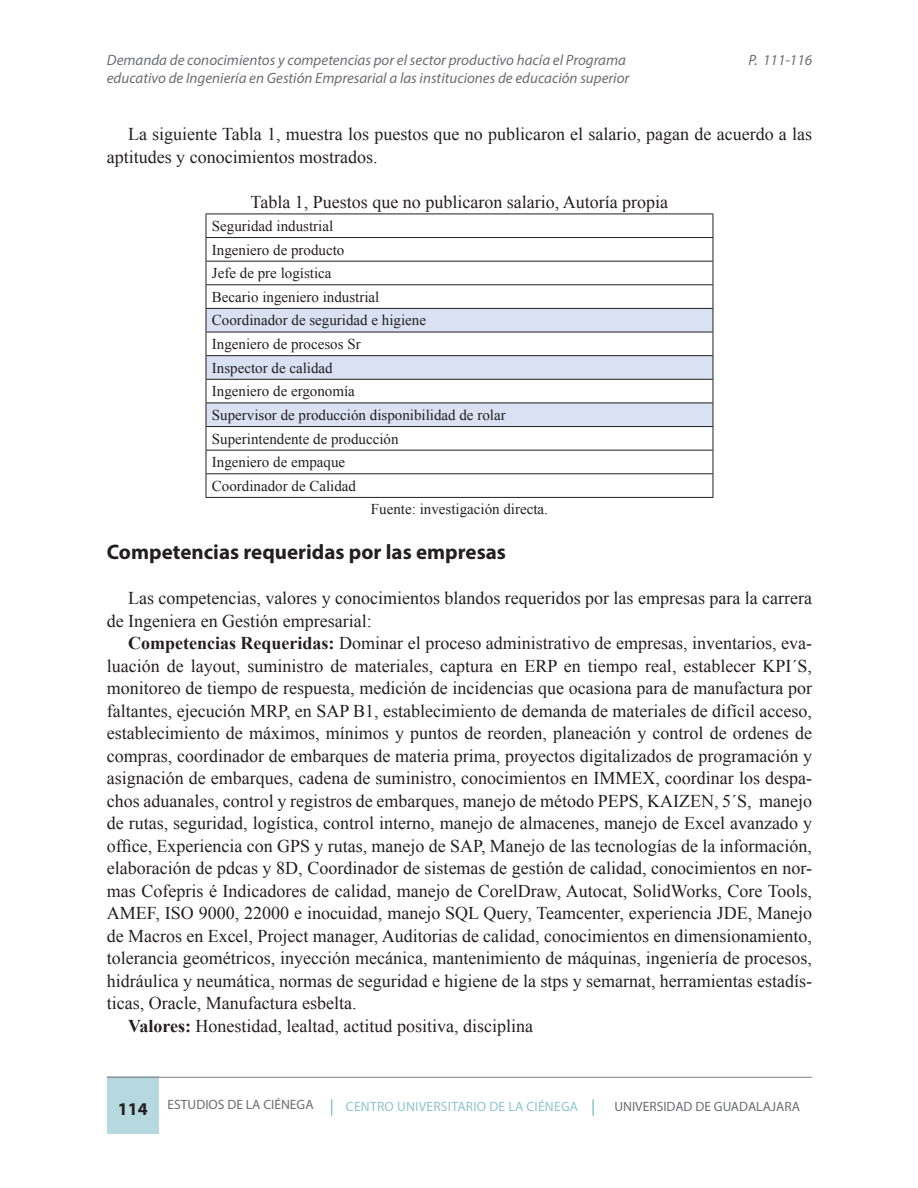
<style>
.page{position:relative;width:918px;height:1188px;background:#fff}
.page>*{position:absolute;margin:0;border:0;box-sizing:border-box;transform-origin:0 0}
.Subtítulo_subtitulo_artículo{font:700 21px "Myriad Pro";color:#231f20}
.Texto_artículo{font:18px/22.5px "Times New Roman";color:#231f20}
.Título_tabla{font:18px "Times New Roman";color:#231f20}
.Fuente_tabla{font:15px "Times New Roman";color:#231f20}
.t1{font:italic 15px/18px "Myriad Pro";color:#6c6d70}
.t2{font:13.5px "Myriad Pro";color:#6c6d70}
.t3{font:13.5px "Myriad Pro";letter-spacing:.02em;color:#8dc4ce}
.s1{font-weight:700}
.s2{font-weight:700;font-size:18px;color:#231f20}
</style>
<div class="page">
<div style="left:107px;top:1077px;width:52px;height:57px;background:#b6d9df"></div>
<hr style="left:107px;top:1077px;width:705px;height:1px;background:#867f7c">
<svg style="left:331px;top:1099px;width:1px;height:17px"></svg>
<svg style="left:592px;top:1099px;width:2px;height:17px"></svg>
<svg style="left:207px;top:309px;width:506px;height:117px;fill:#d9e1f2"></svg>
<hr style="left:206px;top:214px;width:507px;height:1px;background:#231f20">
<hr style="left:206px;top:237px;width:507px;height:1px;background:#231f20">
<hr style="left:206px;top:261px;width:507px;height:1px;background:#231f20">
<hr style="left:206px;top:284px;width:507px;height:1px;background:#231f20">
<hr style="left:206px;top:308px;width:507px;height:1px;background:#231f20">
<hr style="left:206px;top:332px;width:507px;height:1px;background:#231f20">
<hr style="left:206px;top:355px;width:507px;height:1px;background:#231f20">
<hr style="left:206px;top:379px;width:507px;height:1px;background:#231f20">
<hr style="left:206px;top:403px;width:507px;height:1px;background:#231f20">
<hr style="left:206px;top:426px;width:507px;height:1px;background:#231f20">
<hr style="left:206px;top:450px;width:507px;height:1px;background:#231f20">
<hr style="left:206px;top:473px;width:507px;height:1px;background:#231f20">
<svg style="left:206px;top:214px;width:1px;height:283px"></svg>
<svg style="left:713px;top:214px;width:1px;height:283px"></svg>
<hr style="left:206px;top:497px;width:507px;height:1px;background:#231f20">
<p class="t1" style="left:107px;top:51px;width:524px">Demanda de conocimientos y competencias por el sector productivo hacía el Programa educativo de Ingeniería en Gestión Empresarial a las instituciones de educación superior</p>
<p class="t1" style="left:749px;top:51px;width:65px">P. 111-116</p>
<p class="Texto_artículo" style="left:107px;top:122px;width:707px;text-indent:21px">La siguiente Tabla 1, muestra los puestos que no publicaron el salario, pagan de acuerdo a las aptitudes y conocimientos mostrados.</p>
<p class="Título_tabla" style="left:251px;top:189px;width:419px">Tabla 1, Puestos que no publicaron salario, Autoría propia</p>
<p class="Fuente_tabla" style="left:212px;top:216px;width:123px">Seguridad industrial</p>
<p class="Fuente_tabla" style="left:212px;top:239px;width:134px">Ingeniero de producto</p>
<p class="Fuente_tabla" style="left:212px;top:263px;width:121px">Jefe de pre logística</p>
<p class="Fuente_tabla" style="left:212px;top:287px;width:169px">Becario ingeniero industrial</p>
<p class="Fuente_tabla" style="left:212px;top:310px;width:216px">Coordinador de seguridad e higiene</p>
<p class="Fuente_tabla" style="left:212px;top:334px;width:150px">Ingeniero de procesos Sr</p>
<p class="Fuente_tabla" style="left:212px;top:358px;width:122px">Inspector de calidad</p>
<p class="Fuente_tabla" style="left:212px;top:381px;width:145px">Ingeniero de ergonomía</p>
<p class="Fuente_tabla" style="left:212px;top:405px;width:295px">Supervisor de producción disponibilidad de rolar</p>
<p class="Fuente_tabla" style="left:212px;top:428px;width:188px">Superintendente de producción</p>
<p class="Fuente_tabla" style="left:212px;top:452px;width:135px">Ingeniero de empaque</p>
<p class="Fuente_tabla" style="left:212px;top:476px;width:146px">Coordinador de Calidad</p>
<p class="Fuente_tabla" style="left:371px;top:499px;width:179px">Fuente: investigación directa.</p>
<p class="Subtítulo_subtitulo_artículo" style="left:107px;top:539px;width:401px">Competencias requeridas por las empresas</p>
<p class="Texto_artículo" style="left:107px;top:587px;width:707px;text-indent:21px">Las competencias, valores y conocimientos blandos requeridos por las empresas para la carrera de Ingeniera en Gestión empresarial:</p>
<p class="Texto_artículo" style="left:107px;top:632px;width:707px;text-align:justify;text-indent:21px"><span class="s1">Competencias Requeridas:</span> Dominar el proceso administrativo de empresas, inventarios, eva&shy;luación de layout, suministro de materiales, captura en ERP en tiempo real, establecer KPI´S, monitoreo de tiempo de respuesta, medición de incidencias que ocasiona para de manufactura por faltantes, ejecución MRP, en SAP B1, establecimiento de demanda de materiales de difícil acceso, establecimiento de máximos, mínimos y puntos de reorden, planeación y control de ordenes de compras, coordinador de embarques de materia prima, proyectos digitalizados de programación y asignación de embarques, cadena de suministro, conocimientos en IMMEX, coordinar los despa&shy;chos aduanales, control y registros de embarques, manejo de método PEPS, KAIZEN, 5´S, manejo de rutas, seguridad, logística, control interno, manejo de almacenes, manejo de Excel avanzado y office, Experiencia con GPS y rutas, manejo de SAP, Manejo de las tecnologías de la información, elaboración de pdcas y 8D, Coordinador de sistemas de gestión de calidad, conocimientos en nor&shy;mas Cofepris é Indicadores de calidad, manejo de CorelDraw, Autocat, SolidWorks, Core Tools, AMEF, ISO 9000, 22000 e inocuidad, manejo SQL Query, Teamcenter, experiencia JDE, Manejo de Macros en Excel, Project manager, Auditorias de calidad, conocimientos en dimensionamiento, tolerancia geométricos, inyección mecánica, mantenimiento de máquinas, ingeniería de procesos, hidráulica y neumática, normas de seguridad e higiene de la stps y semarnat, herramientas estadís&shy;ticas, Oracle, Manufactura esbelta.</p>
<p class="Texto_artículo" style="left:128px;top:1014px;width:406px"><span class="s1">Valores:</span> Honestidad, lealtad, actitud positiva, disciplina</p>
<p class="t2" style="left:118px;top:1097px;width:197px"><span class="s2">114</span> ESTUDIOS DE LA CIÉNEGA</p>
<p class="t3" style="left:346px;top:1099px;width:234px">CENTRO UNIVERSITARIO DE LA CIÉNEGA</p>
<p class="t2" style="left:614px;top:1099px;width:187px">UNIVERSIDAD DE GUADALAJARA</p>
</div>
